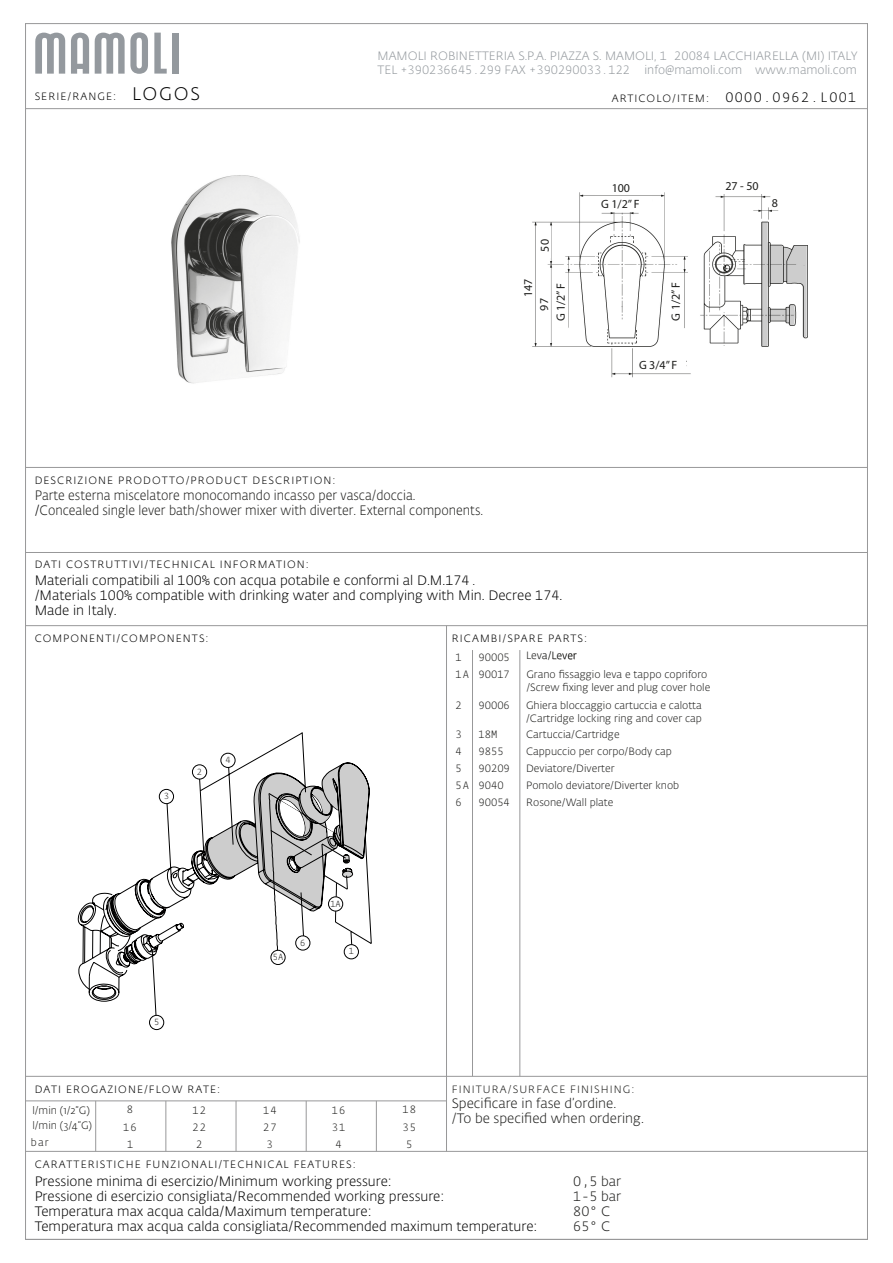
<style>
.page{position:relative;width:893px;height:1263px;background:#fff}
.page>*{position:absolute;margin:0;border:0;box-sizing:border-box;transform-origin:0 0}
.t1{font:300 13.5px/15px "Fedra Sans Alt Pro";color:#000}
.t2{font:300 13.5px/15px "Fedra Sans Alt Pro";color:#1d1d1b;scale:.93 1}
.t3{font:300 13.5px/15px "Fedra Sans Alt Pro";color:#1d1d1b}
.t4{font:300 13.5px/15px "Fedra Mono Pro";color:#1d1d1b}
.t5{font:300 12px/14.4px "Fedra Sans Alt Pro";color:#94999e}
.t6{font:12px/16.5px "Myriad Pro";color:#1d1d1b;text-align:center}
.t7{font:300 10.5px/12.6px "Fedra Sans Alt Pro";color:#1d1d1b}
.t8{font:300 10.5px "Fedra Sans Alt Pro";letter-spacing:.1em;color:#000}
.t9{font:300 10.5px/16.8px "Fedra Mono Pro";color:#1d1d1b}
.t10{font:300 10.5px "Fedra Sans Alt Pro";letter-spacing:.1em;color:#1d1d1b}
.t11{font:300 8.7px "Fedra Mono Pro";color:#1d1d1b}
.s1{font-family:"Fedra Mono Pro"}
.s2{font-size:18px}
.s3{font-family:"Fedra Mono Pro";font-size:13.5px}
.s4{color:#000}
.s5{font-family:"Fedra Sans Alt Pro"}
</style>
<div class="page">
<hr style="left:25px;top:552px;width:842px;height:1px;background:#989899">
<svg style="left:154px;top:33px;width:13px;height:41px"></svg>
<div style="left:172px;top:33px;width:7px;height:41px;background:#94999e"></div>
<svg style="left:35px;top:33px;width:30px;height:41px"></svg>
<svg style="left:71px;top:33px;width:18px;height:41px"></svg>
<svg style="left:95px;top:32px;width:53px;height:42px"></svg>
<hr style="left:26px;top:625px;width:842px;height:1px;background:#989899">
<hr style="left:472px;top:650px;width:1px;height:426px;background:#989899">
<hr style="left:520px;top:650px;width:1px;height:426px;background:#989899">
<hr style="left:446px;top:626px;width:1px;height:525px;background:#989899">
<hr style="left:26px;top:1100px;width:420px;height:1px;background:#989899">
<hr style="left:25px;top:1076px;width:842px;height:1px;background:#989899">
<hr style="left:25px;top:1151px;width:842px;height:1px;background:#989899">
<hr style="left:26px;top:1239px;width:841px;height:1px;background:#989899">
<hr style="left:26px;top:467px;width:841px;height:1px;background:#989899">
<hr style="left:236px;top:1101px;width:1px;height:50px;background:#989899">
<hr style="left:376px;top:1101px;width:1px;height:50px;background:#989899">
<hr style="left:306px;top:1101px;width:1px;height:50px;background:#989899">
<hr style="left:95px;top:1101px;width:1px;height:50px;background:#989899">
<hr style="left:166px;top:1101px;width:1px;height:50px;background:#989899">
<svg style="left:77px;top:892px;width:295px;height:110px"></svg>
<img style="left:532px;top:192px;width:247px;height:186px">
<svg style="left:532px;top:651px;width:45px;height:9px"></svg>
<hr style="left:26px;top:108px;width:841px;height:1px;background:#989899">
<div style="left:553px;top:275px;width:15px;height:52px;background:#fff"></div>
<div style="left:668px;top:274px;width:15px;height:56px;background:#fff"></div>
<div style="left:596px;top:180px;width:56px;height:15px;background:#fff"></div>
<div style="left:596px;top:196px;width:56px;height:15px;background:#fff"></div>
<div style="left:634px;top:357px;width:52px;height:15px;background:#fff"></div>
<div style="left:519px;top:244px;width:15px;height:95px;background:#fff"></div>
<div style="left:537px;top:228px;width:13px;height:30px;background:#fff"></div>
<div style="left:536px;top:287px;width:13px;height:30px;background:#fff"></div>
<div style="left:772px;top:196px;width:45px;height:13px;background:#fff"></div>
<div style="left:713px;top:178px;width:59px;height:16px;background:#fff"></div>
<div style="left:149px;top:1015px;width:15px;height:15px;border:1px solid #000;border-radius:50%"></div>
<img style="left:171px;top:175px;width:129px;height:209px">
<svg style="left:761px;top:222px;width:46px;height:124px"></svg>
<svg style="left:105px;top:732px;width:264px;height:295px"></svg>
<p class="t5" style="left:378px;top:48px;width:482px">MAMOLI ROBINETTERIA S.P.A. PIAZZA S. MAMOLI, <span class="s1">1 20084</span> LACCHIARELLA (MI) ITALY<br>TEL <span class="s1">+390236645.299</span> FAX <span class="s1">+390290033.122</span> info@mamoli.com www.mamoli.com</p>
<p class="t8" style="left:35px;top:89px;width:167px">SERIE/RANGE: <span class="s2">LOGOS</span></p>
<p class="t8" style="left:612px;top:91px;width:246px">ARTICOLO/ITEM: <span class="s3">0000.0962.L001</span></p>
<p class="t6" style="left:601px;top:179px;width:40px">100<br>G 1/2” F</p>
<p class="t6" style="left:536px;top:252px;width:14px;rotate:-90deg">50</p>
<p class="t6" style="left:520px;top:297px;width:20px;rotate:-90deg">147</p>
<p class="t6" style="left:536px;top:311px;width:14px;rotate:-90deg">97</p>
<p class="t6" style="left:552px;top:321px;width:40px;rotate:-90deg">G 1/2” F</p>
<p class="t6" style="left:667px;top:321px;width:40px;rotate:-90deg">G 1/2” F</p>
<p class="t6" style="left:639px;top:357px;width:40px">G 3/4” F</p>
<p class="t6" style="left:725px;top:178px;width:35px">27 - 50</p>
<p class="t6" style="left:772px;top:195px;width:8px">8</p>
<p class="t8" style="left:35px;top:473px;width:302px">DESCRIZIONE PRODOTTO/PRODUCT DESCRIPTION:</p>
<p class="t2" style="left:35px;top:488px;width:484px">Parte esterna miscelatore monocomando incasso per vasca/doccia. <span class="s4">/</span>Concealed single lever bath/shower mixer with diverter. External components.</p>
<p class="t8" style="left:35px;top:558px;width:276px">DATI COSTRUTTIVI/TECHNICAL INFORMATION:</p>
<p class="t1" style="left:35px;top:572px;width:529px">Materiali compatibili al <span class="s1">100%</span> con acqua potabile e conformi al D.M.<span class="s1">174.<br></span>/Materials <span class="s1">100%</span> compatible with drinking water and complying with Min. Decree <span class="s1">174</span>.<br>Made in Italy.</p>
<p class="t8" style="left:35px;top:631px;width:175px">COMPONENTI/COMPONENTS:</p>
<p class="t11" style="left:164px;top:791px;width:7px">3</p>
<p class="t11" style="left:197px;top:766px;width:7px">2</p>
<p class="t11" style="left:225px;top:754px;width:7px">4</p>
<p class="t11" style="left:154px;top:1016px;width:7px">5</p>
<p class="t11" style="left:273px;top:951px;width:12px">5A</p>
<p class="t11" style="left:300px;top:937px;width:7px">6</p>
<p class="t11" style="left:330px;top:898px;width:12px">1A</p>
<p class="t11" style="left:349px;top:946px;width:7px">1</p>
<p class="t8" style="left:35px;top:1082px;width:187px">DATI EROGAZIONE/FLOW RATE:</p>
<p class="t9" style="left:127px;top:1100px;width:8px">8</p>
<p class="t9" style="left:192px;top:1102px;width:15px">12</p>
<p class="t9" style="left:263px;top:1102px;width:15px">14</p>
<p class="t9" style="left:402px;top:1100px;width:15px;line-height:18px">18<br>35</p>
<p class="t9" style="left:336px;top:1135px;width:8px">4</p>
<p class="t9" style="left:406px;top:1135px;width:8px">5</p>
<p class="t7" style="left:32px;top:1104px;width:59px">l/min (1/2”G)</p>
<p class="t7" style="left:31px;top:1136px;width:19px">bar</p>
<p class="t9" style="left:332px;top:1102px;width:15px">16<br>31</p>
<p class="t7" style="left:32px;top:1119px;width:61px">l/min (3/4”G)</p>
<p class="t9" style="left:123px;top:1118px;width:15px;text-align:center">16<br>1</p>
<p class="t9" style="left:192px;top:1118px;width:15px;text-align:center">22<br>2</p>
<p class="t9" style="left:263px;top:1118px;width:15px;text-align:center">27<br>3</p>
<p class="t8" style="left:452px;top:631px;width:137px">RICAMBI/SPARE PARTS:</p>
<p class="t9" style="left:455px;top:649px;width:8px">1</p>
<p class="t9" style="left:478px;top:649px;width:33px">90005</p>
<p class="t7" style="left:526px;top:649px;width:52px">Leva/Lever</p>
<p class="t9" style="left:455px;top:666px;width:15px">1A</p>
<p class="t9" style="left:478px;top:666px;width:33px">90017</p>
<p class="t7" style="left:526px;top:668px;width:185px">Grano fissaggio leva e tappo copriforo /Screw fixing lever and plug cover hole</p>
<p class="t9" style="left:455px;top:697px;width:8px">2</p>
<p class="t9" style="left:478px;top:697px;width:33px">90006</p>
<p class="t7" style="left:526px;top:699px;width:177px">Ghiera bloccaggio cartuccia e calotta /Cartridge locking ring and cover cap</p>
<p class="t9" style="left:455px;top:725px;width:8px">3</p>
<p class="t9" style="left:478px;top:725px;width:27px;line-height:17.7px">18M<br>9855</p>
<p class="t9" style="left:455px;top:743px;width:8px">4</p>
<p class="t7" style="left:526px;top:728px;width:95px">Cartuccia/Cartridge</p>
<p class="t7" style="left:526px;top:745px;width:147px">Cappuccio per corpo/Body cap</p>
<p class="t9" style="left:455px;top:760px;width:8px">5</p>
<p class="t9" style="left:478px;top:760px;width:33px">90209</p>
<p class="t7" style="left:526px;top:762px;width:90px">Deviatore/Diverter</p>
<p class="t9" style="left:455px;top:776px;width:15px">5A</p>
<p class="t9" style="left:478px;top:777px;width:27px">9040</p>
<p class="t7" style="left:526px;top:779px;width:155px">Pomolo deviatore/Diverter knob</p>
<p class="t9" style="left:455px;top:794px;width:8px">6</p>
<p class="t9" style="left:478px;top:794px;width:33px">90054</p>
<p class="t7" style="left:526px;top:796px;width:89px">Rosone/Wall plate</p>
<p class="t10" style="left:452px;top:1082px;width:184px">FINITURA/SURFACE FINISHING:</p>
<p class="t3" style="left:452px;top:1096px;width:194px">Specificare in fase d’ordine.<br>/To be specified when ordering.</p>
<p class="t8" style="left:35px;top:1157px;width:323px">CARATTERISTICHE FUNZIONALI/TECHNICAL FEATURES:</p>
<p class="t1" style="left:35px;top:1173px;width:504px">Pressione minima di esercizio/Minimum working pressure:<br>Pressione di esercizio consigliata/Recommended working pressure:<br>Temperatura max acqua calda/Maximum temperature:<br>Temperatura max acqua calda consigliata/Recommended maximum temperature:</p>
<p class="t4" style="left:573px;top:1173px;width:50px">O,5 <span class="s5">bar<br></span>1-5 <span class="s5">bar<br></span>80° <span class="s5">C<br></span>65° <span class="s5">C</span></p>
</div>
